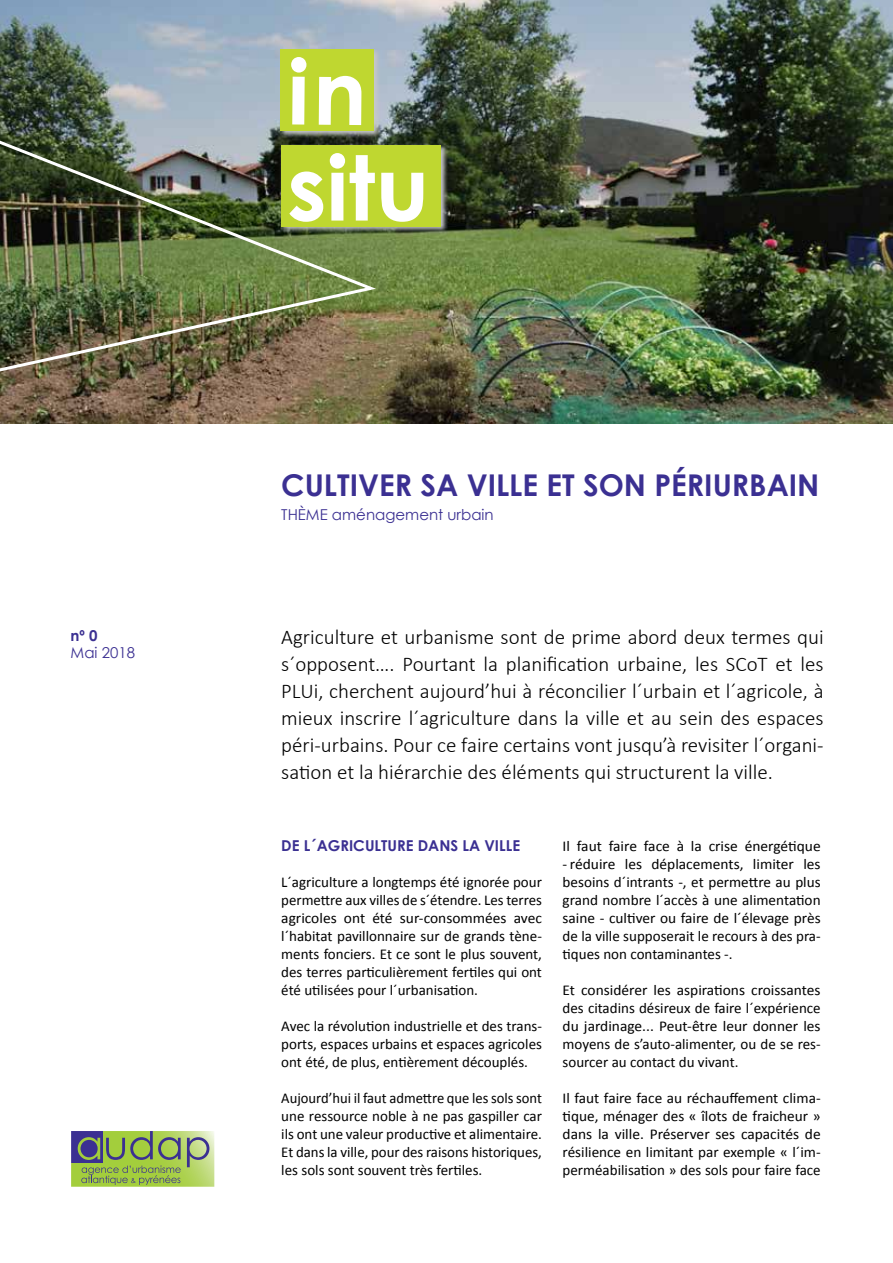
<style>
.page{position:relative;width:893px;height:1263px;background:#fff}
.page>*{position:absolute;margin:0;border:0;box-sizing:border-box;transform-origin:0 0}
.t1{font:700 90px "Century Gothic";color:#fff}
.t2{font:700 30px "Century Gothic";color:#3b3092}
.t3{font:300 21px/27px "Calibri";color:#000;text-align:justify}
.t4{font:15px/18px "Calibri";color:#000;text-align:justify}
.t5{font:15px "Century Gothic";color:#3b3092}
.t6{font:700 15px "Century Gothic";color:#3b3092}
</style>
<div class="page">
<img style="left:0;top:0;width:893px;height:423px">
<img style="left:0;top:134px;width:381px;height:242px">
<svg style="left:71px;top:1131px;width:144px;height:56px;background:#92ac61"></svg>
<svg style="left:278px;top:48px;width:103px;height:90px;background:#949d95"></svg>
<div style="left:280px;top:50px;width:94px;height:81px;background:#bfd730"></div>
<svg style="left:279px;top:143px;width:169px;height:91px;background:#5d674c"></svg>
<div style="left:281px;top:145px;width:160px;height:81px;background:#bfd730"></div>
<p class="t6" style="left:71px;top:624px;width:28px">nº 0</p>
<p class="t5" style="left:71px;top:642px;width:66px">Mai 2018</p>
<h1 class="t1" style="left:287px;top:120px;width:144px">situ</h1>
<h2 class="t2" style="left:281px;top:462px;width:540px">CULTIVER SA VILLE ET SON PéRIURBAIN</h2>
<p class="t5" style="left:281px;top:504px;width:214px">THÈME aménagement urbain</p>
<p class="t3" style="left:281px;top:623px;width:544px">Agriculture et urbanisme sont de prime abord deux termes qui s´opposent…. Pourtant la planification urbaine, les SCoT et les PLUi, cherchent aujourd’hui à réconcilier l´urbain et l´agricole, à mieux inscrire l´agriculture dans la ville et au sein des espaces péri-urbains. Pour ce faire certains vont jusqu’à revisiter l´organi&shy;sation et la hiérarchie des éléments qui structurent la ville.</p>
<p class="t6" style="left:281px;top:834px;width:240px">DE L´AGRICULTURE DANS LA VILLE</p>
<p class="t4" style="left:281px;top:873px;width:262px">L´agriculture a longtemps été ignorée pour permettre aux villes de s´étendre. Les terres agricoles ont été sur-consommées avec l´habitat pavillonnaire sur de grands tène&shy;ments fonciers. Et ce sont le plus souvent, des terres particulièrement fertiles qui ont été utilisées pour l´urbanisation.</p>
<p class="t4" style="left:281px;top:1017px;width:262px">Avec la révolution industrielle et des trans&shy;ports, espaces urbains et espaces agricoles ont été, de plus, entièrement découplés.</p>
<p class="t4" style="left:281px;top:1089px;width:262px">Aujourd’hui il faut admettre que les sols sont une ressource noble à ne pas gaspiller car ils ont une valeur productive et alimentaire.<br>Et dans la ville, pour des raisons historiques, les sols sont souvent très fertiles.</p>
<p class="t4" style="left:563px;top:837px;width:260px">Il faut faire face à la crise énergétique</p>
<p class="t4" style="left:563px;top:855px;width:260px">- réduire les déplacements, limiter les besoins d´intrants -, et permettre au plus grand nombre l´accès à une alimentation saine - cultiver ou faire de l´élevage près de la ville supposerait le recours à des pra&shy;tiques non contaminantes -.</p>
<p class="t4" style="left:563px;top:981px;width:260px">Et considérer les aspirations croissantes des citadins désireux de faire l´expérience du jardinage... Peut-être leur donner les moyens de s’auto-alimenter, ou de se res&shy;sourcer au contact du vivant.</p>
<p class="t4" style="left:563px;top:1089px;width:260px">Il faut faire face au réchauffement clima&shy;tique, ménager des « îlots de fraicheur » dans la ville. Préserver ses capacités de résilience en limitant par exemple « l´im&shy;perméabilisation » des sols pour faire face</p>
</div>
